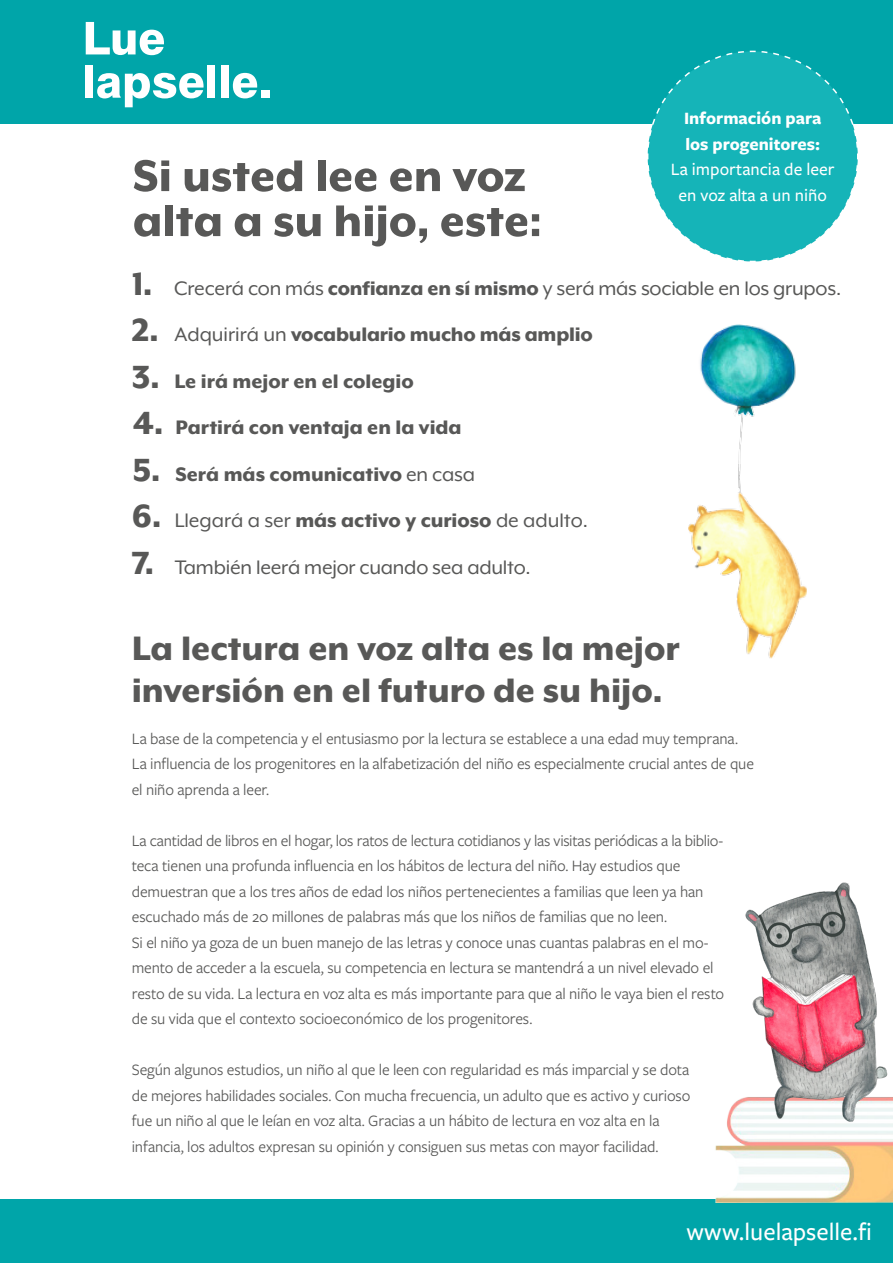
<style>
.page{position:relative;width:893px;height:1263px;background:#fff}
.page>*{position:absolute;margin:0;border:0;box-sizing:border-box;transform-origin:0 0}
.t1{font:800 51px/45px "Mr Eaves XL Mod OT";color:#585857}
.t2{font:800 39px "Mr Eaves XL Mod OT";color:#585857}
.t3{font:800 36.9px "Mr Eaves XL Mod OT";color:#585857}
.t4{font:500 25.5px "Freight Sans Pro";color:#fff}
.t5{font:22.5px "Mr Eaves XL Mod OT";letter-spacing:-.01em;color:#585857}
.t6{font:800 22.5px "Mr Eaves XL Mod OT";color:#585857}
.t7{font:500 18px/25.5px "Freight Sans Pro";color:#fff;text-align:center}
.t8{font:16.5px/25.5px "Freight Sans Pro";letter-spacing:-.01em;color:#585857}
.s1{font-weight:700}
.s2{font-weight:800}
.s3{font-weight:400}
</style>
<div class="page">
<div style="left:0;top:0;width:893px;height:123px;background:#00a5a9"></div>
<svg style="left:86px;top:22px;width:78px;height:33px"></svg>
<div style="left:85px;top:65px;width:8px;height:33px;background:#fff"></div>
<svg style="left:97px;top:73px;width:107px;height:34px"></svg>
<div style="left:208px;top:65px;width:7px;height:33px;background:#fff"></div>
<div style="left:221px;top:65px;width:8px;height:33px;background:#fff"></div>
<svg style="left:233px;top:73px;width:24px;height:25px"></svg>
<div style="left:261px;top:90px;width:8px;height:8px;background:#fff"></div>
<svg style="left:646px;top:50px;width:213px;height:212px"></svg>
<div style="left:0;top:1199px;width:893px;height:64px;background:#00a5a9"></div>
<img style="left:688px;top:488px;width:118px;height:171px">
<img style="left:700px;top:324px;width:96px;height:164px">
<img style="left:715px;top:1145px;width:178px;height:57px">
<img style="left:724px;top:882px;width:169px;height:295px">
<p class="t7" style="left:671px;top:105px;width:165px"><span class="s1">Información para los progenitores:<br></span>La importancia de leer en voz alta a un niño</p>
<p class="t1" style="left:133px;top:153px;width:411px">Si usted lee en voz alta a su hijo, este:</p>
<p class="t3" style="left:132px;top:265px;width:22px">1.</p>
<p class="t3" style="left:132px;top:312px;width:28px">2.</p>
<p class="t3" style="left:132px;top:358px;width:29px">3.</p>
<p class="t3" style="left:133px;top:405px;width:32px">4.</p>
<p class="t3" style="left:133px;top:451px;width:29px">5.</p>
<p class="t3" style="left:132px;top:498px;width:31px">6.</p>
<p class="t5" style="left:174px;top:277px;width:669px">Crecerá con más <span class="s2">confianza en sí mismo</span> y será más sociable en los grupos.</p>
<p class="t6" style="left:174px;top:323px;width:420px"><span class="s3">Adquirirá un</span> vocabulario mucho más amplio</p>
<p class="t6" style="left:174px;top:370px;width:241px">Le irá mejor en el colegio</p>
<p class="t6" style="left:175px;top:416px;width:288px">Partirá con ventaja en la vida</p>
<p class="t6" style="left:175px;top:463px;width:301px">Será más comunicativo <span class="s3">en casa</span></p>
<p class="t5" style="left:175px;top:509px;width:415px">Llegará a ser <span class="s2">más activo y curioso</span> de adulto.</p>
<p class="t3" style="left:132px;top:544px;width:24px">7.</p>
<p class="t5" style="left:175px;top:556px;width:358px">También leerá mejor cuando sea adulto.</p>
<p class="t2" style="left:132px;top:629px;width:549px">La lectura en voz alta es la mejor</p>
<p class="t2" style="left:132px;top:671px;width:532px">inversión en el futuro de su hijo.</p>
<p class="t8" style="left:132px;top:725px;width:624px">La base de la competencia y el entusiasmo por la lectura se establece a una edad muy temprana.<br>La influencia de los progenitores en la alfabetización del niño es especialmente crucial antes de que el niño aprenda a leer.</p>
<p class="t8" style="left:132px;top:827px;width:593px">La cantidad de libros en el hogar, los ratos de lectura cotidianos y las visitas periódicas a la biblio&shy;teca tienen una profunda influencia en los hábitos de lectura del niño. Hay estudios que demuestran que a los tres años de edad los niños pertenecientes a familias que leen ya han escuchado más de 20 millones de palabras más que los niños de familias que no leen.</p>
<p class="t8" style="left:132px;top:929px;width:594px">Si el niño ya goza de un buen manejo de las letras y conoce unas cuantas palabras en el mo&shy;mento de acceder a la escuela, su competencia en lectura se mantendrá a un nivel elevado el resto de su vida. La lectura en voz alta es más importante para que al niño le vaya bien el resto de su vida que el contexto socioeconómico de los progenitores.</p>
<p class="t8" style="left:132px;top:1056px;width:560px">Según algunos estudios, un niño al que le leen con regularidad es más imparcial y se dota de mejores habilidades sociales. Con mucha frecuencia, un adulto que es activo y curioso fue un niño al que le leían en voz alta. Gracias a un hábito de lectura en voz alta en la infancia, los adultos expresan su opinión y consiguen sus metas con mayor facilidad.</p>
<p class="t4" style="left:686px;top:1214px;width:187px">www.luelapselle.fi</p>
</div>
